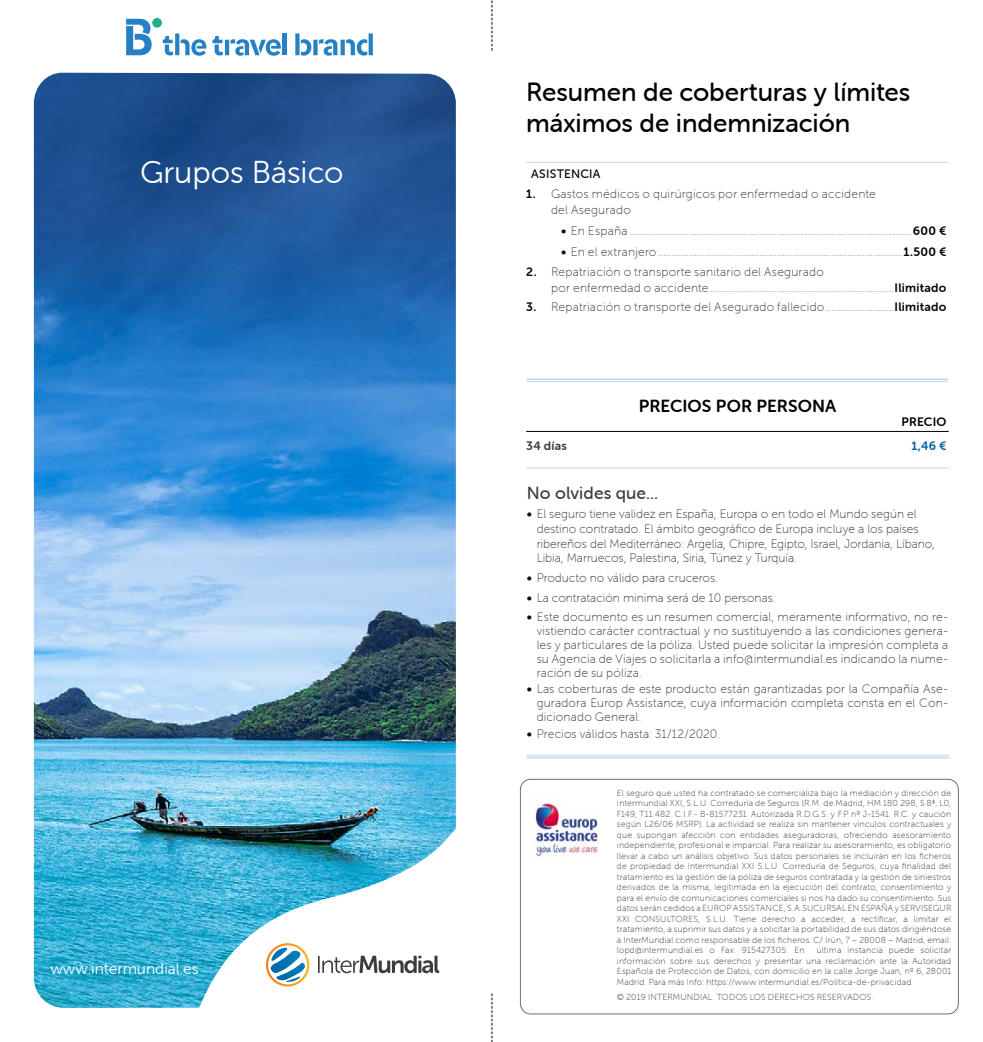
<style>
.page{position:relative;width:983px;height:1042px;background:#fff}
.page>*{position:absolute;margin:0;border:0;box-sizing:border-box;transform-origin:0 0}
.t1{font:31.5px "Museo Sans Rounded 300";color:#fff}
.t2{font:26.25px/31.5px "Museo Sans Rounded 500";letter-spacing:-.005em;color:#000}
.t3{font:17.5px "Museo Sans Rounded 700";letter-spacing:.005em;color:#000}
.t4{font:17.5px "Museo Sans Rounded 500";letter-spacing:.005em;color:#3c3c3b}
.t5{font:15.75px "Museo Sans Rounded 300";color:#fff}
.t6{font:12.25px/14px "Museo Sans Rounded 100";color:#3c3c3b;text-align:justify}
.t7{font:12.25px/15.8px "Museo Sans Rounded 100";letter-spacing:.02em;color:#3c3c3b}
.t8{font:12.25px "Museo Sans Rounded 500";letter-spacing:.02em;color:#000}
.t9{font:12.25px "Museo Sans Rounded 700";letter-spacing:.015em;color:#000}
.t10{font:12.25px "Museo Sans Rounded 700";letter-spacing:.02em;color:#3c3c3b}
.t11{font:12.25px "Museo Sans Rounded 700";color:#0062a2}
.t12{font:8.75px/10.5px "Museo Sans Rounded 100";letter-spacing:.025em;color:#3c3c3b;text-align:justify}
.s1{font-family:"Museo Sans Rounded 700";color:#0b0700}
.s2{font-family:"Museo Sans Rounded 700";color:#000}
</style>
<div class="page">
<hr style="left:526px;top:162px;width:422px;height:1px;background:#c1ddf5">
<hr style="left:526px;top:378px;width:421px;height:2px;background:#c8d7ed">
<hr style="left:526px;top:381px;width:421px;height:1px;background:#c8d7ed">
<hr style="left:526px;top:467px;width:422px;height:1px;background:#c8d7ed">
<hr style="left:526px;top:755px;width:422px;height:1px;background:#c8d7ed">
<hr style="left:526px;top:756px;width:422px;height:2px;background:#c8d7ed">
<hr style="left:526px;top:431px;width:422px;height:1px;background:#000">
<img style="left:33px;top:18px;width:423px;height:990px">
<svg style="left:163px;top:33px;width:43px;height:23px"></svg>
<svg style="left:212px;top:36px;width:69px;height:20px"></svg>
<hr style="left:283px;top:33px;width:4px;height:22px;background:#2581c4">
<svg style="left:295px;top:33px;width:78px;height:23px"></svg>
<svg style="left:126px;top:19px;width:26px;height:36px"></svg>
<div style="left:152px;top:18px;width:10px;height:10px;background:#1eae8c;border-radius:50%"></div>
<svg style="left:266px;top:943px;width:43px;height:43px"></svg>
<svg style="left:318px;top:955px;width:121px;height:18px"></svg>
<img style="left:528px;top:802px;width:71px;height:55px">
<div style="left:520px;top:779px;width:438px;height:235px;border:1px solid #706f6f;border-radius:10px"></div>
<svg style="left:491px;top:0;width:1px;height:51px"></svg>
<svg style="left:491px;top:993px;width:1px;height:49px"></svg>
<h1 class="t1" style="left:140px;top:156px;width:205px">Grupos Básico</h1>
<h3 class="t5" style="left:50px;top:959px;width:150px">www.intermundial.es</h3>
<h2 class="t2" style="left:526px;top:76px;width:385px">Resumen de coberturas y límites máximos de indemnización</h2>
<h3 class="t8" style="left:531px;top:167px;width:71px">ASISTENCIA</h3>
<h3 class="t7" style="left:551px;top:186px;width:326px;text-indent:-25px"><span class="s1">1.</span> Gastos médicos o quirúrgicos por enfermedad o accidente del Asegurado</h3>
<h3 class="t7" style="left:561px;top:223px;width:387px"><span class="s1">•</span> En España .............................................................................................................<span class="s2">600 €</span></h3>
<h3 class="t7" style="left:561px;top:244px;width:387px"><span class="s1">•</span> En el extranjero.............................................................................................. <span class="s2">1.500 €</span></h3>
<h3 class="t7" style="left:551px;top:264px;width:397px;text-indent:-25px"><span class="s1">2.</span> Repatriación o transporte sanitario del Asegurado<br>por enfermedad o accidente.......................................................................<span class="s1">Ilimitado</span></h3>
<h3 class="t7" style="left:526px;top:299px;width:421px"><span class="s1">3.</span> Repatriación o transporte del Asegurado fallecido..........................<span class="s1">Ilimitado</span></h3>
<h3 class="t3" style="left:638px;top:396px;width:199px">PRECIOS POR PERSONA</h3>
<h3 class="t9" style="left:901px;top:415px;width:47px">PRECIO</h3>
<h3 class="t10" style="left:526px;top:439px;width:42px">34 días</h3>
<h3 class="t11" style="left:911px;top:439px;width:37px">1,46 €</h3>
<h3 class="t4" style="left:526px;top:483px;width:133px">No olvides que...</h3>
<p class="t6" style="left:536px;top:507px;width:400px;line-height:14.7px;text-align:left;text-indent:-10px"><span class="s1">•</span> El seguro tiene validez en España, Europa o en todo el Mundo según el destino contratado. El ámbito geográfico de Europa incluye a los países ribereños del Mediterráneo: Argelia, Chipre, Egipto, Israel, Jordania, Líbano, Libia, Marruecos, Palestina, Siria, Túnez y Turquía.</p>
<h3 class="t6" style="left:526px;top:571px;width:193px"><span class="s1">•</span> Producto no válido para cruceros.</h3>
<h3 class="t6" style="left:526px;top:591px;width:250px"><span class="s1">•</span> La contratación minima será de 10 personas.</h3>
<p class="t6" style="left:536px;top:610px;width:413px;text-indent:-10px"><span class="s1">•</span> Este documento es un resumen comercial, meramente informativo, no re&shy;vistiendo carácter contractual y no sustituyendo a las condiciones genera&shy;les y particulares de la póliza. Usted puede solicitar la impresión completa a su Agencia de Viajes o solicitarla a info@intermundial.es indicando la nume&shy;ración de su póliza.</p>
<h3 class="t6" style="left:536px;top:682px;width:413px;text-indent:-10px"><span class="s1">•</span> Las coberturas de este producto están garantizadas por la Compañía Ase&shy;guradora Europ Assistance, cuya información completa consta en el Con&shy;dicionado General.</h3>
<h3 class="t6" style="left:526px;top:726px;width:195px"><span class="s1">•</span> Precios válidos hasta: 31/12/2020.</h3>
<p class="t12" style="left:616px;top:788px;width:336px">El seguro que usted ha contratado se comercializa bajo la mediación y dirección de Intermundial XXI, S.L.U. Correduría de Seguros (R.M. de Madrid, HM 180.298, S 8ª, L0, F149, T11.482. C.I.F.- B-81577231. Autorizada R.D.G.S. y F.P nº J-1541. R.C. y caución según L26/06 MSRP). La actividad se realiza sin mantener vínculos contractuales y que supongan afección con entidades aseguradoras, ofreciendo asesoramiento independiente, profesional e imparcial. Para realizar su asesoramiento, es obligatorio llevar a cabo un análisis objetivo. Sus datos personales se incluirán en los ficheros de propiedad de Intermundial XXI S.L.U. Correduría de Seguros, cuya finalidad del tratamiento es la gestión de la póliza de seguros contratada y la gestión de siniestros derivados de la misma, legitimada en la ejecución del contrato, consentimiento y para el envío de comunicaciones comerciales si nos ha dado su consentimiento. Sus datos serán cedidos a EUROP ASSISTANCE, S.A.SUCURSAL EN ESPAÑA y SERVISEGUR XXI CONSULTORES, S.L.U. Tiene derecho a acceder, a rectificar, a limitar el tratamiento, a suprimir sus datos y a solicitar la portabilidad de sus datos dirigiéndose a InterMundial como responsable de los ficheros: C/ Irún, 7 – 28008 – Madrid, email: lopd@intermundial.es o Fax: 915427305. En</p>
<p class="t12" style="left:616px;top:945px;width:336px;text-indent:200px">última instancia puede solicitar información sobre sus derechos y presentar una reclamación ante la Autoridad Española de Protección de Datos, con domicilio en la calle Jorge Juan, nº 6, 28001<br>Madrid. Para más Info: https://www.intermundial.es/Politica-de-privacidad</p>
<p class="t12" style="left:616px;top:992px;width:258px">© 2019 INTERMUNDIAL. TODOS LOS DERECHOS RESERVADOS.</p>
</div>
